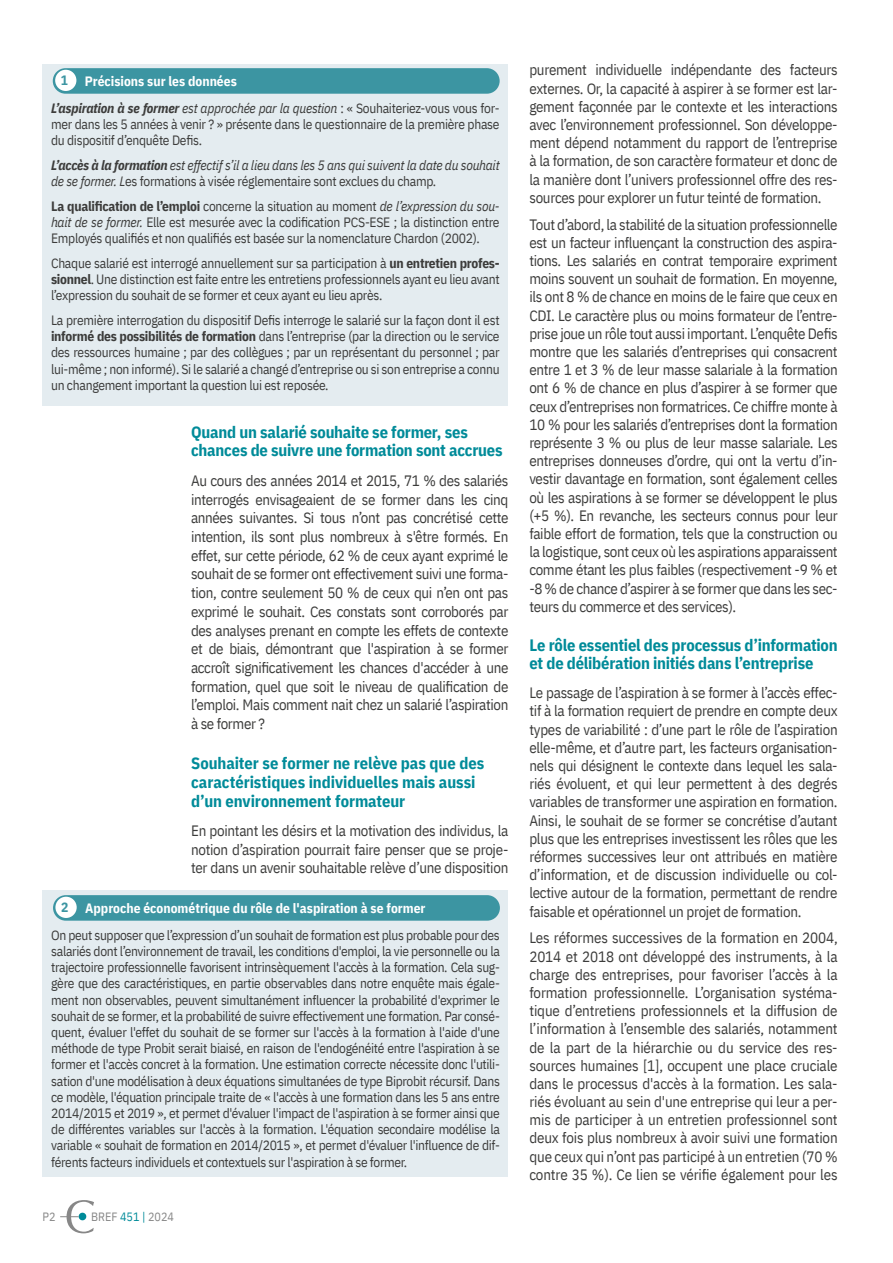
<style>
.page{position:relative;width:893px;height:1263px;background:#fff}
.page>*{position:absolute;margin:0;border:0;box-sizing:border-box;transform-origin:0 0}
.t1{font:700 16.5px/18.8px "IBM Plex Sans Cond";letter-spacing:-.01em;color:#008b99}
.t2{font:15px/18.1px "IBM Plex Sans Cond";letter-spacing:-.02em;color:#3c3c3b;text-align:justify}
.t3{font:13.5px/16.2px "IBM Plex Sans Cond";letter-spacing:-.02em;color:#3c3c3b;text-align:justify}
.t4{font:italic 13.5px/16.2px "IBM Plex Sans Cond";letter-spacing:-.02em;color:#3c3c3b}
.t5{font:12px "IBM Plex Sans Cond";color:#878787}
.s1{font-weight:700;color:#3c95a2}
.s2{font-weight:700;color:#fff}
.s3{font-weight:700;font-style:italic}
.s4{font-style:italic}
.s5{font-weight:700}
.s6{font-style:normal}
.s7{color:#008b99}
</style>
<div class="page">
<div style="left:43px;top:891px;width:465px;height:286px;background:#e4ecf0"></div>
<div style="left:53px;top:895px;width:447px;height:26px;background:#3c95a2;border-radius:13px"></div>
<div style="left:55px;top:897px;width:22px;height:21px;background:#fff;border-radius:50%"></div>
<svg style="left:60px;top:1200px;width:34px;height:33px"></svg>
<div style="left:42px;top:64px;width:466px;height:341px;background:#e4ecf0"></div>
<div style="left:53px;top:68px;width:447px;height:26px;background:#3c95a2;border-radius:13px"></div>
<div style="left:55px;top:70px;width:21px;height:21px;background:#fff;border-radius:50%"></div>
<p class="t3" style="left:51px;top:67px;width:450px;line-height:26.5px;text-indent:10px"><span class="s1">1</span> <span class="s2">Précisions sur les données<br></span><span class="s3">L’aspiration à se former</span> <span class="s4">est approchée par la question</span> : « Souhaiteriez-vous vous for-</p>
<p class="t3" style="left:51px;top:115px;width:450px">mer dans les 5 années à venir ? » présente dans le questionnaire de la première phase du dispositif d’enquête Defis.</p>
<p class="t4" style="left:51px;top:156px;width:450px"><span class="s5">L’accès à la formation</span> est effectif s’il a lieu dans les 5 ans qui suivent la date du souhait de se former. L<span class="s6">es formations à visée réglementaire sont exclues du champ.</span></p>
<p class="t3" style="left:51px;top:197px;width:450px"><span class="s5">La qualification de l’emploi</span> concerne la situation au moment <span class="s4">de l’expression du sou&shy;hait de se former.</span> Elle est mesurée avec la codification PCS-ESE ; la distinction entre Employés qualifiés et non qualifiés est basée sur la nomenclature Chardon (2002).</p>
<p class="t3" style="left:51px;top:254px;width:450px">Chaque salarié est interrogé annuellement sur sa participation à <span class="s5">un entretien profes&shy;sionnel</span>. Une distinction est faite entre les entretiens professionnels ayant eu lieu avant l’expression du souhait de se former et ceux ayant eu lieu après.</p>
<p class="t3" style="left:51px;top:311px;width:450px">La première interrogation du dispositif Defis interroge le salarié sur la façon dont il est <span class="s5">informé des possibilités de formation</span> dans l’entreprise (par la direction ou le service des ressources humaine ; par des collègues ; par un représentant du personnel ; par lui-même ; non informé). Si le salarié a changé d’entreprise ou si son entreprise a connu un changement important la question lui est reposée.</p>
<p class="t1" style="left:191px;top:421px;width:313px">Quand un salarié souhaite se former, ses chances de suivre une formation sont accrues</p>
<p class="t2" style="left:191px;top:470px;width:319px;line-height:18.8px">Au cours des années 2014 et 2015, 71 % des salariés interrogés envisageaient de se former dans les cinq années suivantes. Si tous n’ont pas concrétisé cette intention, ils sont plus nombreux à s'être formés. En effet, sur cette période, 62 % de ceux ayant exprimé le souhait de se former ont effectivement suivi une forma&shy;tion, contre seulement 50 % de ceux qui n’en ont pas exprimé le souhait. Ces constats sont corroborés par des analyses prenant en compte les effets de contexte et de biais, démontrant que l'aspiration à se former accroît significativement les chances d'accéder à une formation, quel que soit le niveau de qualification de l’emploi. Mais comment nait chez un salarié l’aspiration à se former ?</p>
<p class="t1" style="left:191px;top:753px;width:295px">Souhaiter se former ne relève pas que des caractéristiques individuelles mais aussi d’un environnement formateur</p>
<p class="t2" style="left:191px;top:820px;width:319px;line-height:18.8px">En pointant les désirs et la motivation des individus, la notion d’aspiration pourrait faire penser que se proje&shy;ter dans un avenir souhaitable relève d’une disposition</p>
<p class="t3" style="left:51px;top:894px;width:450px;line-height:26.5px;text-indent:10px"><span class="s1">2</span> <span class="s2">Approche économétrique du rôle de l'aspiration à se former<br></span>On peut supposer que l’expression d’un souhait de formation est plus probable pour des</p>
<p class="t3" style="left:51px;top:942px;width:450px">salariés dont l’environnement de travail, les conditions d'emploi, la vie personnelle ou la trajectoire professionnelle favorisent intrinsèquement l'accès à la formation. Cela sug&shy;gère que des caractéristiques, en partie observables dans notre enquête mais égale&shy;ment non observables, peuvent simultanément influencer la probabilité d'exprimer le souhait de se former, et la probabilité de suivre effectivement une formation. Par consé&shy;quent, évaluer l'effet du souhait de se former sur l'accès à la formation à l'aide d'une méthode de type Probit serait biaisé, en raison de l'endogénéité entre l'aspiration à se former et l'accès concret à la formation. Une estimation correcte nécessite donc l'utili&shy;sation d'une modélisation à deux équations simultanées de type Biprobit récursif. Dans ce modèle, l'équation principale traite de « l'accès à une formation dans les 5 ans entre 2014/2015 et 2019 », et permet d'évaluer l'impact de l'aspiration à se former ainsi que de différentes variables sur l'accès à la formation. L'équation secondaire modélise la variable « souhait de formation en 2014/2015 », et permet d'évaluer l'influence de dif&shy;férents facteurs individuels et contextuels sur l'aspiration à se former.</p>
<p class="t5" style="left:43px;top:1208px;width:15px">P2</p>
<p class="t5" style="left:91px;top:1208px;width:84px">BREF <span class="s7">451 |</span> 2024</p>
<p class="t2" style="left:529px;top:60px;width:310px">purement individuelle indépendante des facteurs externes. Or, la capacité à aspirer à se former est lar&shy;gement façonnée par le contexte et les interactions avec l’environnement professionnel. Son développe&shy;ment dépend notamment du rapport de l’entreprise à la formation, de son caractère formateur et donc de la manière dont l’univers professionnel offre des res&shy;sources pour explorer un futur teinté de formation.</p>
<p class="t2" style="left:529px;top:214px;width:310px">Tout d’abord, la stabilité de la situation professionnelle est un facteur influençant la construction des aspira&shy;tions. Les salariés en contrat temporaire expriment moins souvent un souhait de formation. En moyenne, ils ont 8 % de chance en moins de le faire que ceux en CDI. Le caractère plus ou moins formateur de l’entre&shy;prise joue un rôle tout aussi important. L’enquête Defis montre que les salariés d’entreprises qui consacrent entre 1 et 3 % de leur masse salariale à la formation ont 6 % de chance en plus d’aspirer à se former que ceux d’entreprises non formatrices. Ce chiffre monte à 10 % pour les salariés d’entreprises dont la formation représente 3 % ou plus de leur masse salariale. Les entreprises donneuses d’ordre, qui ont la vertu d’in&shy;vestir davantage en formation, sont également celles où les aspirations à se former se développent le plus (+5 %). En revanche, les secteurs connus pour leur faible effort de formation, tels que la construction ou la logistique, sont ceux où les aspirations apparaissent comme étant les plus faibles (respectivement -9 % et -8 % de chance d’aspirer à se former que dans les sec&shy;teurs du commerce et des services).</p>
<p class="t1" style="left:529px;top:635px;width:310px;line-height:18.1px">Le rôle essentiel des processus d’information et de délibération initiés dans l’entreprise</p>
<p class="t2" style="left:529px;top:682px;width:310px">Le passage de l’aspiration à se former à l’accès effec&shy;tif à la formation requiert de prendre en compte deux types de variabilité : d’une part le rôle de l’aspiration elle-même, et d’autre part, les facteurs organisation&shy;nels qui désignent le contexte dans lequel les sala&shy;riés évoluent, et qui leur permettent à des degrés variables de transformer une aspiration en formation.<br>Ainsi, le souhait de se former se concrétise d’autant plus que les entreprises investissent les rôles que les réformes successives leur ont attribués en matière d’information, et de discussion individuelle ou col&shy;lective autour de la formation, permettant de rendre faisable et opérationnel un projet de formation.</p>
<p class="t2" style="left:529px;top:928px;width:310px">Les réformes successives de la formation en 2004, 2014 et 2018 ont développé des instruments, à la charge des entreprises, pour favoriser l’accès à la formation professionnelle. L’organisation systéma&shy;tique d’entretiens professionnels et la diffusion de l’information à l’ensemble des salariés, notamment de la part de la hiérarchie ou du service des res&shy;sources humaines [1], occupent une place cruciale dans le processus d'accès à la formation. Les sala&shy;riés évoluant au sein d'une entreprise qui leur a per&shy;mis de participer à un entretien professionnel sont deux fois plus nombreux à avoir suivi une formation que ceux qui n’ont pas participé à un entretien (70 % contre 35 %). Ce lien se vérifie également pour les</p>
</div>
